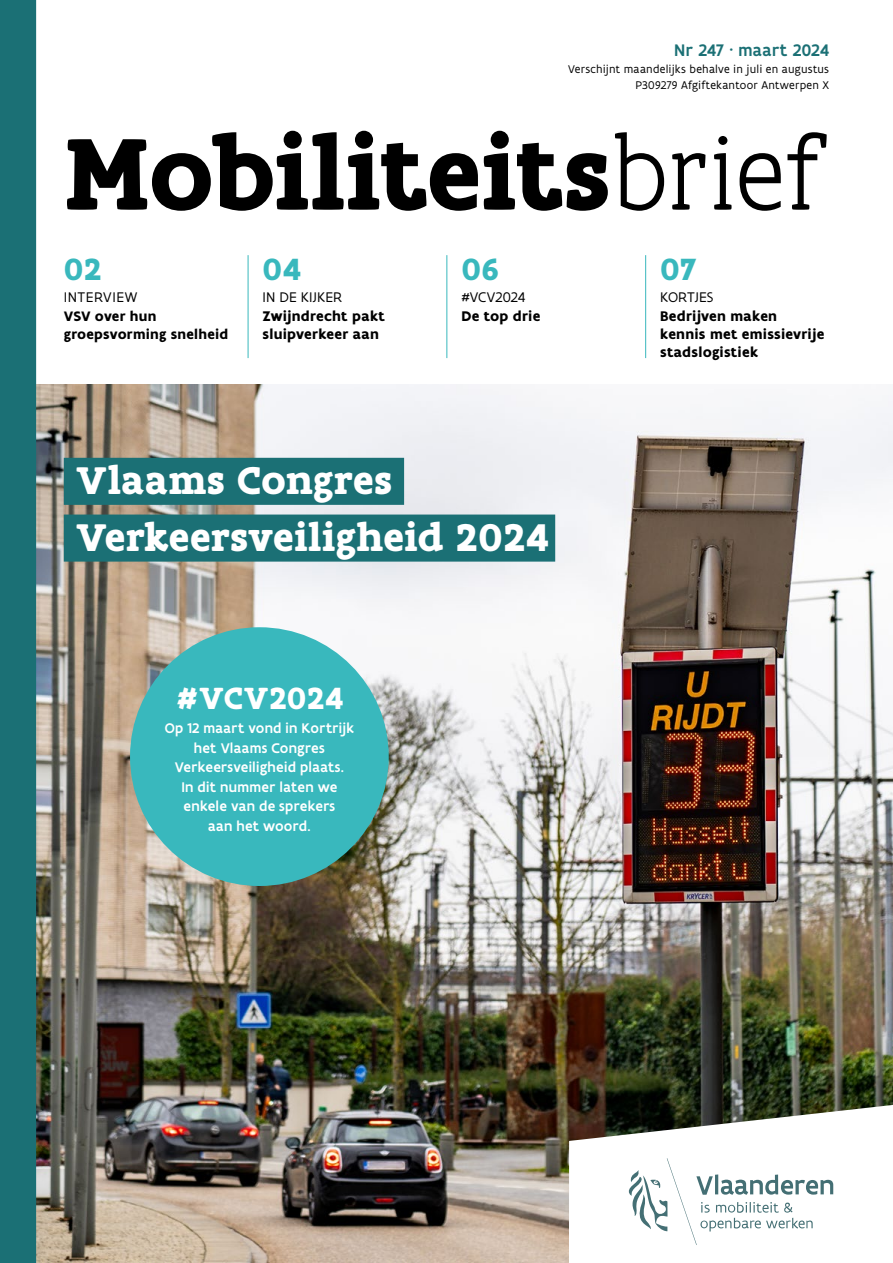
<style>
.page{position:relative;width:893px;height:1263px;background:#fff}
.page>*{position:absolute;margin:0;border:0;box-sizing:border-box;transform-origin:0 0}
.t1{font:700 109.5px "Flanders Art Serif";letter-spacing:-.005em;color:#000}
.Cover_hoofdtitel{font:700 41.55px "Flanders Art Serif";letter-spacing:.01em;color:#fff}
.Inhoudsopgave_paginaverwijzing{font:700 33px "Flanders Art Serif";letter-spacing:.005em;color:#39b8bd}
.Inhoudsopgave_paginaverwijzing-2{font:700 33px "Flanders Art Serif";letter-spacing:.01em;color:#fff}
.Cover_uitgave{font:500 18px "Flanders Art Sans";letter-spacing:.015em;color:#1b7075}
.Inhoudsopgave_body{font:500 15px/19.5px "Flanders Art Sans";letter-spacing:.015em;color:#fff;text-align:center}
.Inhoudsopgave_body-2{font:700 15px/18px "Flanders Art Sans";letter-spacing:.015em;color:#000}
.Inhoudsopgave_titel{font:15px "Flanders Art Sans";letter-spacing:.01em;color:#000}
.Inhoudsopgave_titel-2{font:15px "Flanders Art Sans";letter-spacing:.035em;color:#000}
.Inhoudsopgave_body-3{font:700 14.7px/18px "Flanders Art Sans";letter-spacing:.015em;color:#000}
.t2{font:12px/16.5px "Flanders Art Sans";letter-spacing:.015em;color:#000;text-align:right}
.s1{font-weight:300}
</style>
<div class="page">
<img style="left:36px;top:385px;width:857px;height:878px">
<hr style="left:248px;top:255px;width:1px;height:103px;background:#39b8bd">
<hr style="left:446px;top:255px;width:1px;height:103px;background:#39b8bd">
<hr style="left:645px;top:255px;width:1px;height:103px;background:#39b8bd">
<div style="left:64px;top:458px;width:340px;height:47px;background:#1b7075"></div>
<div style="left:64px;top:514px;width:491px;height:48px;background:#1b7075"></div>
<div style="left:130px;top:627px;width:259px;height:259px;background:#39b8bd;border-radius:50%"></div>
<div style="left:0;top:0;width:36px;height:1263px;background:#1b7075"></div>
<svg style="left:569px;top:1103px;width:324px;height:160px"></svg>
<svg style="left:628px;top:1158px;width:205px;height:87px"></svg>
<p class="Cover_uitgave" style="left:674px;top:39px;width:156px">Nr 247 · maart 2024</p>
<p class="t2" style="left:568px;top:60px;width:263px">Verschijnt maandelijks behalve in juli en augustus<br>P309279 Afgiftekantoor Antwerpen X</p>
<h1 class="t1" style="left:64px;top:105px;width:759px">Mobiliteits<span class="s1">brief</span></h1>
<p class="Inhoudsopgave_paginaverwijzing" style="left:64px;top:248px;width:39px">02</p>
<p class="Inhoudsopgave_titel-2" style="left:64px;top:288px;width:75px">INTERVIEW</p>
<p class="Inhoudsopgave_body-3" style="left:64px;top:307px;width:166px">VSV over hun groepsvorming snelheid</p>
<p class="Inhoudsopgave_paginaverwijzing" style="left:263px;top:248px;width:40px">04</p>
<p class="Inhoudsopgave_titel" style="left:263px;top:288px;width:81px">IN DE KIJKER</p>
<p class="Inhoudsopgave_body-2" style="left:263px;top:307px;width:124px">Zwijndrecht pakt sluipverkeer aan</p>
<p class="Inhoudsopgave_paginaverwijzing" style="left:461px;top:248px;width:39px">06</p>
<p class="Inhoudsopgave_titel" style="left:461px;top:288px;width:65px">#VCV2024</p>
<p class="Inhoudsopgave_body-2" style="left:461px;top:307px;width:80px">De top drie</p>
<p class="Cover_hoofdtitel" style="left:75px;top:454px;width:318px">Vlaams Congres</p>
<p class="Cover_hoofdtitel" style="left:75px;top:511px;width:475px">Verkeersveiligheid 2024</p>
<p class="Inhoudsopgave_paginaverwijzing-2" style="left:176px;top:678px;width:169px">#VCV2024</p>
<p class="Inhoudsopgave_body" style="left:165px;top:718px;width:191px">Op 12 maart vond in Kortrijk het Vlaams Congres<br>Verkeersveiligheid plaats.<br>In dit nummer laten we enkele van de sprekers<br>aan het woord.</p>
<p class="Inhoudsopgave_paginaverwijzing" style="left:660px;top:248px;width:38px">07</p>
<p class="Inhoudsopgave_titel" style="left:660px;top:288px;width:55px">KORTJES</p>
<p class="Inhoudsopgave_body-2" style="left:660px;top:307px;width:166px">Bedrijven maken kennis met emissievrije stadslogistiek</p>
</div>
